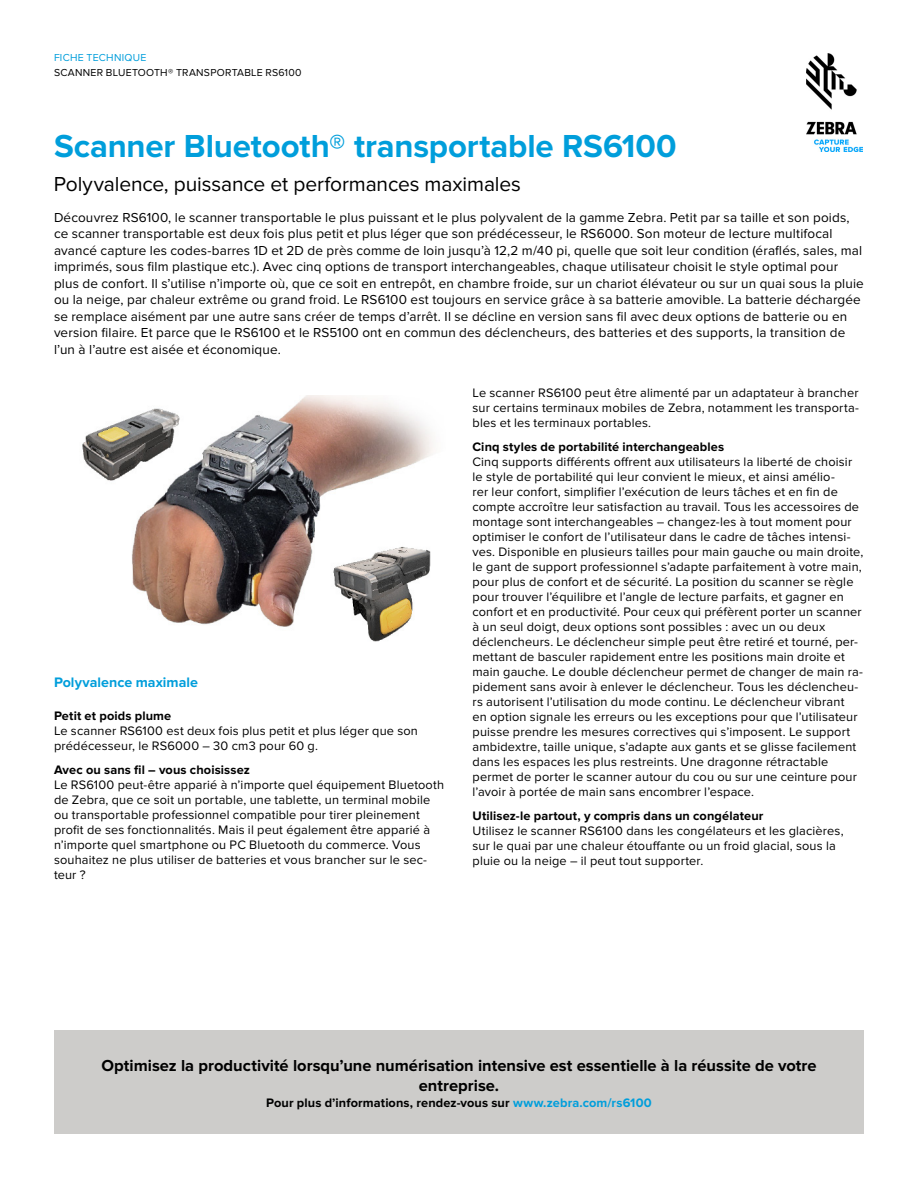
<style>
.page{position:relative;width:918px;height:1188px;background:#fff}
.page>*{position:absolute;margin:0;border:0;box-sizing:border-box;transform-origin:0 0}
.t1{font:700 33px "Proxima Nova";letter-spacing:-.005em;color:#009edb}
.t2{font:21px "Proxima Nova";letter-spacing:-.005em;color:#000}
.t3{font:700 16.5px/20.2px "Proxima Nova";color:#000;text-align:center}
.t4{font:700 14.25px "Proxima Nova";color:#009edb}
.t5{font:13.5px/16.5px "Proxima Nova";letter-spacing:.01em;color:#000}
.t6{font:12.75px/15px "Proxima Nova";letter-spacing:.015em;color:#000}
.t7{font:700 12.75px "Proxima Nova";letter-spacing:.01em;color:#000}
.t8{font:10.5px "Proxima Nova";letter-spacing:.025em;color:#000}
.t9{font:10.5px "Proxima Nova";letter-spacing:.025em;color:#009edb}
.s1{color:#009edb}
</style>
<div class="page">
<img style="left:806px;top:54px;width:56px;height:97px">
<div style="left:54px;top:1031px;width:810px;height:103px;background:#cdccca"></div>
<img style="left:82px;top:395px;width:351px;height:247px">
<p class="t9" style="left:54px;top:52px;width:94px">FICHE TECHNIQUE</p>
<p class="t8" style="left:54px;top:66px;width:249px">SCANNER BLUETOOTH® TRANSPORTABLE RS6100</p>
<h1 class="t1" style="left:54px;top:127px;width:624px">Scanner Bluetooth® transportable RS6100</h1>
<h2 class="t2" style="left:54px;top:172px;width:468px">Polyvalence, puissance et performances maximales</h2>
<p class="t5" style="left:54px;top:209px;width:811px">Découvrez RS6100, le scanner transportable le plus puissant et le plus polyvalent de la gamme Zebra. Petit par sa taille et son poids, ce scanner transportable est deux fois plus petit et plus léger que son prédécesseur, le RS6000. Son moteur de lecture multifocal avancé capture les codes-barres 1D et 2D de près comme de loin jusqu’à 12,2 m/40 pi, quelle que soit leur condition (éraflés, sales, mal imprimés, sous film plastique etc.). Avec cinq options de transport interchangeables, chaque utilisateur choisit le style optimal pour plus de confort. Il s’utilise n’importe où, que ce soit en entrepôt, en chambre froide, sur un chariot élévateur ou sur un quai sous la pluie ou la neige, par chaleur extrême ou grand froid. Le RS6100 est toujours en service grâce à sa batterie amovible. La batterie déchargée se remplace aisément par une autre sans créer de temps d’arrêt. Il se décline en version sans fil avec deux options de batterie ou en version filaire. Et parce que le RS6100 et le RS5100 ont en commun des déclencheurs, des batteries et des supports, la transition de l’un à l’autre est aisée et économique.</p>
<p class="t4" style="left:54px;top:674px;width:145px">Polyvalence maximale</p>
<p class="t7" style="left:54px;top:709px;width:119px">Petit et poids plume</p>
<p class="t6" style="left:54px;top:724px;width:366px">Le scanner RS6100 est deux fois plus petit et plus léger que son prédécesseur, le RS6000 – 30 cm3 pour 60 g.</p>
<p class="t7" style="left:54px;top:763px;width:197px">Avec ou sans fil – vous choisissez</p>
<p class="t6" style="left:54px;top:778px;width:392px">Le RS6100 peut-être apparié à n’importe quel équipement Bluetooth de Zebra, que ce soit un portable, une tablette, un terminal mobile ou transportable professionnel compatible pour tirer pleinement profit de ses fonctionnalités. Mais il peut également être apparié à n’importe quel smartphone ou PC Bluetooth du commerce. Vous souhaitez ne plus utiliser de batteries et vous brancher sur le sec&shy;teur ?</p>
<p class="t6" style="left:472px;top:386px;width:388px;text-align:justify">Le scanner RS6100 peut être alimenté par un adaptateur à brancher sur certains terminaux mobiles de Zebra, notamment les transporta&shy;bles et les terminaux portables.</p>
<p class="t7" style="left:472px;top:440px;width:253px">Cinq styles de portabilité interchangeables</p>
<p class="t6" style="left:472px;top:455px;width:392px">Cinq supports différents offrent aux utilisateurs la liberté de choisir le style de portabilité qui leur convient le mieux, et ainsi amélio-<br>rer leur confort, simplifier l’exécution de leurs tâches et en fin de compte accroître leur satisfaction au travail. Tous les accessoires de montage sont interchangeables – changez-les à tout moment pour optimiser le confort de l’utilisateur dans le cadre de tâches intensi&shy;ves. Disponible en plusieurs tailles pour main gauche ou main droite, le gant de support professionnel s’adapte parfaitement à votre main, pour plus de confort et de sécurité. La position du scanner se règle pour trouver l’équilibre et l’angle de lecture parfaits, et gagner en confort et en productivité. Pour ceux qui préfèrent porter un scanner à un seul doigt, deux options sont possibles : avec un ou deux déclencheurs. Le déclencheur simple peut être retiré et tourné, per&shy;mettant de basculer rapidement entre les positions main droite et main gauche. Le double déclencheur permet de changer de main ra&shy;pidement sans avoir à enlever le déclencheur. Tous les déclencheu&shy;rs autorisent l’utilisation du mode continu. Le déclencheur vibrant<br>en option signale les erreurs ou les exceptions pour que l’utilisateur puisse prendre les mesures correctives qui s’imposent. Le support ambidextre, taille unique, s’adapte aux gants et se glisse facilement dans les espaces les plus restreints. Une dragonne rétractable permet de porter le scanner autour du cou ou sur une ceinture pour l’avoir à portée de main sans encombrer l’espace.</p>
<p class="t7" style="left:472px;top:809px;width:292px">Utilisez-le partout, y compris dans un congélateur</p>
<p class="t6" style="left:472px;top:824px;width:373px">Utilisez le scanner RS6100 dans les congélateurs et les glacières, sur le quai par une chaleur étouffante ou un froid glacial, sous la pluie ou la neige – il peut tout supporter.</p>
<p class="t3" style="left:101px;top:1056px;width:717px">Optimisez la productivité lorsqu’une numérisation intensive est essentielle à la réussite de votre entreprise.</p>
<p class="t7" style="left:266px;top:1095px;width:387px">Pour plus d’informations, rendez-vous sur <span class="s1">www.zebra.com/rs6100</span></p>
</div>
